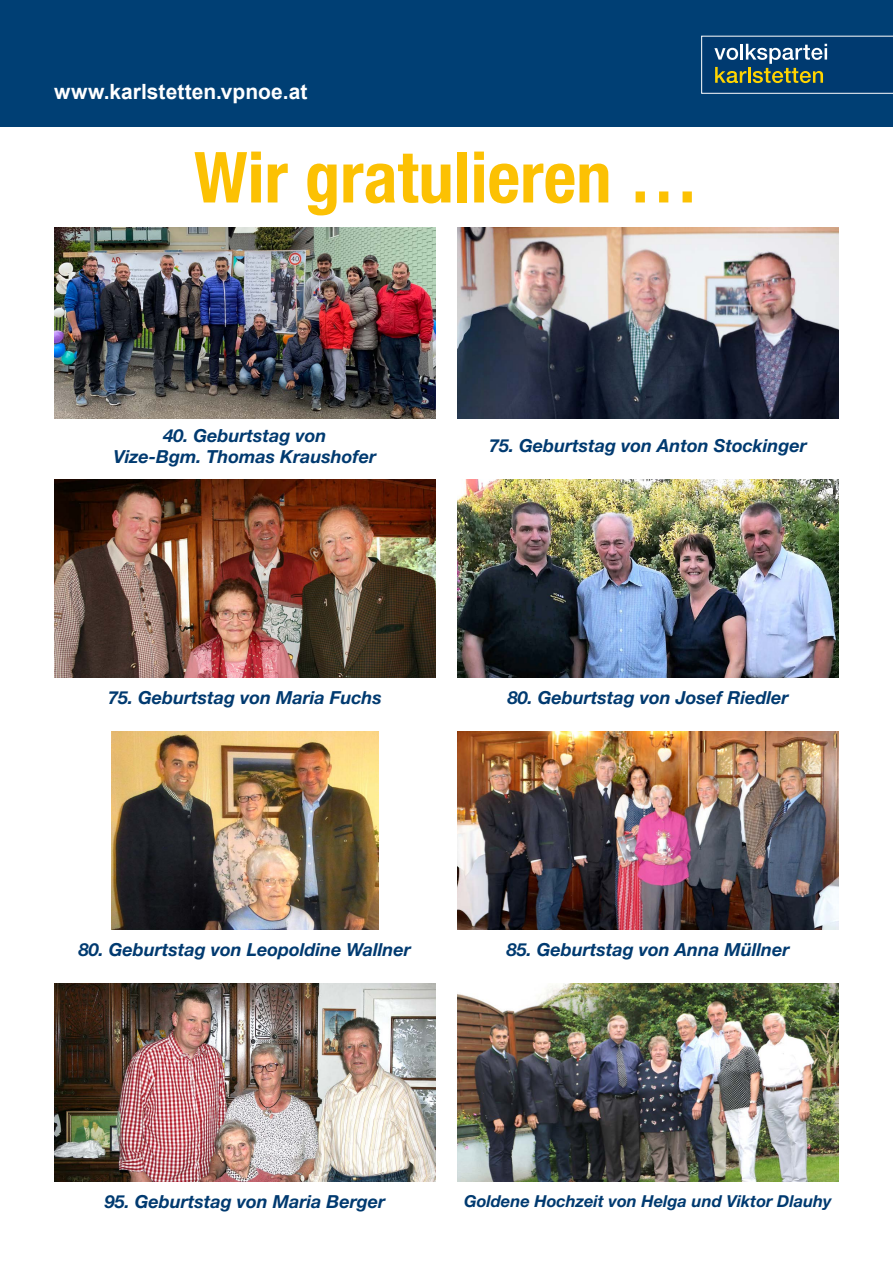
<style>
.page{position:relative;width:893px;height:1263px;background:#fff}
.page>*{position:absolute;margin:0;border:0;box-sizing:border-box;transform-origin:0 0}
.t1{font:700 condensed 70.5px "Helvetica Neue LT Std";color:#fcc103}
.t2{font:700 21px "Arial";color:#fff}
.t3{font:italic 700 18px/21.6px "Helvetica Neue LT Std";color:#003a70;text-align:center}
.t4{font:italic 700 16.5px "Helvetica Neue LT Std";color:#003a70}
</style>
<div class="page">
<div style="left:0;top:0;width:893px;height:126px;background:#003f74"></div>
<svg style="left:701px;top:36px;width:192px;height:58px"></svg>
<img style="left:457px;top:480px;width:382px;height:198px">
<img style="left:54px;top:480px;width:382px;height:198px">
<img style="left:457px;top:984px;width:382px;height:198px">
<img style="left:54px;top:984px;width:382px;height:198px">
<img style="left:54px;top:228px;width:382px;height:190px">
<img style="left:457px;top:732px;width:382px;height:198px">
<img style="left:457px;top:228px;width:382px;height:190px">
<img style="left:111px;top:732px;width:267px;height:198px">
<p class="t2" style="left:54px;top:77px;width:255px">www.karlstetten.vpnoe.at</p>
<h1 class="t1" style="left:194px;top:135px;width:506px">Wir gratulieren …</h1>
<p class="t3" style="left:114px;top:424px;width:264px">40. Geburtstag von<br>Vize-Bgm. Thomas Kraushofer</p>
<p class="t3" style="left:489px;top:435px;width:319px">75. Geburtstag von Anton Stockinger</p>
<p class="t3" style="left:108px;top:687px;width:275px">75. Geburtstag von Maria Fuchs</p>
<p class="t3" style="left:508px;top:687px;width:282px">80. Geburtstag von Josef Riedler</p>
<p class="t3" style="left:79px;top:939px;width:334px">80. Geburtstag von Leopoldine Wallner</p>
<p class="t3" style="left:507px;top:939px;width:284px">85. Geburtstag von Anna Müllner</p>
<p class="t3" style="left:105px;top:1191px;width:282px">95. Geburtstag von Maria Berger</p>
<p class="t4" style="left:464px;top:1191px;width:369px">Goldene Hochzeit von Helga und Viktor Dlauhy</p>
</div>
